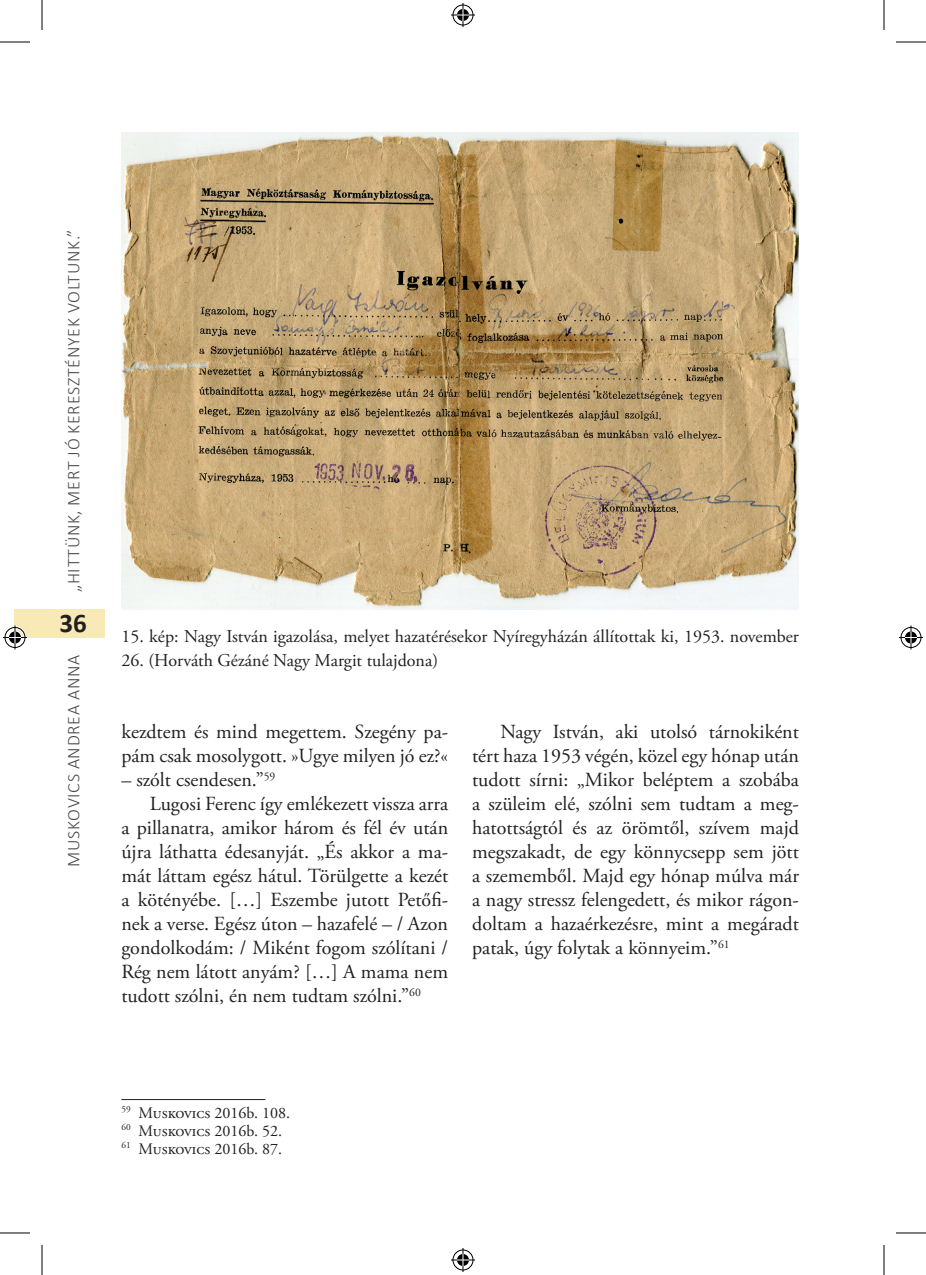
<style>
.page{position:relative;width:926px;height:1275px;background:#fff}
.page>*{position:absolute;margin:0;border:0;box-sizing:border-box;transform-origin:0 0}
.t1{font:700 27px "Calibri";color:#231f20}
.t2{font:20px/24px "Adobe Garamond Pro";color:#231f20}
.t3{font:18px "Adobe Garamond Pro";color:#231f20}
.t4{font:300 18px "Calibri";letter-spacing:.04em;color:#4b4c4d}
.t5{font:16px/18px "Adobe Garamond Pro";color:#231f20}
</style>
<div class="page">
<div style="left:14px;top:609px;width:90px;height:28px;background:#f7eab7"></div>
<img style="left:121px;top:133px;width:678px;height:476px">
<hr style="left:121px;top:1099px;width:144px;height:1px;background:#231f20">
<hr style="left:0;top:42px;width:30px;height:1px;background:#000">
<hr style="left:896px;top:42px;width:30px;height:1px;background:#000">
<hr style="left:0;top:1232px;width:30px;height:1px;background:#000">
<hr style="left:896px;top:1232px;width:30px;height:1px;background:#000">
<hr style="left:42px;top:0;width:1px;height:30px;background:#000">
<hr style="left:42px;top:1245px;width:1px;height:30px;background:#000">
<hr style="left:884px;top:0;width:1px;height:30px;background:#000">
<hr style="left:884px;top:1245px;width:1px;height:30px;background:#000">
<svg style="left:451px;top:3px;width:24px;height:24px"></svg>
<svg style="left:451px;top:1248px;width:24px;height:24px"></svg>
<svg style="left:3px;top:625px;width:24px;height:24px"></svg>
<svg style="left:899px;top:625px;width:24px;height:24px"></svg>
<p class="t4" style="left:62px;top:592px;width:364px;rotate:-90deg">„HITTÜNK, MERT JÓ KERESZTÉNYEK VOLTUNK.”</p>
<h1 class="t1" style="left:59px;top:604px;width:29px">36</h1>
<p class="t4" style="left:62px;top:866px;width:213px;rotate:-90deg">MUSKOVICS ANDREA ANNA</p>
<p class="t3" style="left:121px;top:625px;width:679px">15. kép: Nagy István igazolása, melyet hazatérésekor Nyíregyházán állítottak ki, 1953. november</p>
<p class="t3" style="left:121px;top:649px;width:318px">26. (Horváth Gézáné Nagy Margit tulajdona)</p>
<p class="t2" style="left:121px;top:720px;width:328px">kezdtem és mind megettem. Szegény pa&shy;pám csak mosolygott. »Ugye milyen jó ez?«</p>
<p class="t2" style="left:121px;top:768px;width:156px">– szólt csendesen.”<sup>59</sup></p>
<p class="t2" style="left:150px;top:792px;width:300px">Lugosi Ferenc így emlékezett vissza arra</p>
<p class="t2" style="left:121px;top:816px;width:328px">a pillanatra, amikor három és fél év után</p>
<p class="t2" style="left:121px;top:840px;width:328px">újra láthatta édesanyját. „És akkor a ma-</p>
<p class="t2" style="left:121px;top:864px;width:328px">mát láttam egész hátul. Törülgette a kezét</p>
<p class="t2" style="left:121px;top:888px;width:328px">a kötényébe. […] Eszembe jutott Petőfi-</p>
<p class="t2" style="left:121px;top:912px;width:328px">nek a verse. Egész úton – hazafelé – / Azon</p>
<p class="t2" style="left:121px;top:936px;width:328px">gondolkodám: / Miként fogom szólítani /</p>
<p class="t2" style="left:121px;top:960px;width:328px">Rég nem látott anyám? […] A mama nem</p>
<p class="t2" style="left:121px;top:984px;width:301px">tudott szólni, én nem tudtam szólni.”<sup>60</sup></p>
<p class="t2" style="left:472px;top:720px;width:328px;text-align:justify;text-indent:28px">Nagy István, aki utolsó tárnokiként tért haza 1953 végén, közel egy hónap után tudott sírni: „Mikor beléptem a szobába a szüleim elé, szólni sem tudtam a meg&shy;hatottságtól és az örömtől, szívem majd megszakadt, de egy könnycsepp sem jött a szememből. Majd egy hónap múlva már a nagy stressz felengedett, és mikor rágon&shy;doltam a hazaérkezésre, mint a megáradt patak, úgy folytak a könnyeim.”<sup>61</sup></p>
<p class="t5" style="left:121px;top:1104px;width:170px"><sup>59</sup> Muskovics 2016b. 108.<br><sup>60</sup> Muskovics 2016b. 52.<br><sup>61</sup> Muskovics 2016b. 87.</p>
</div>
